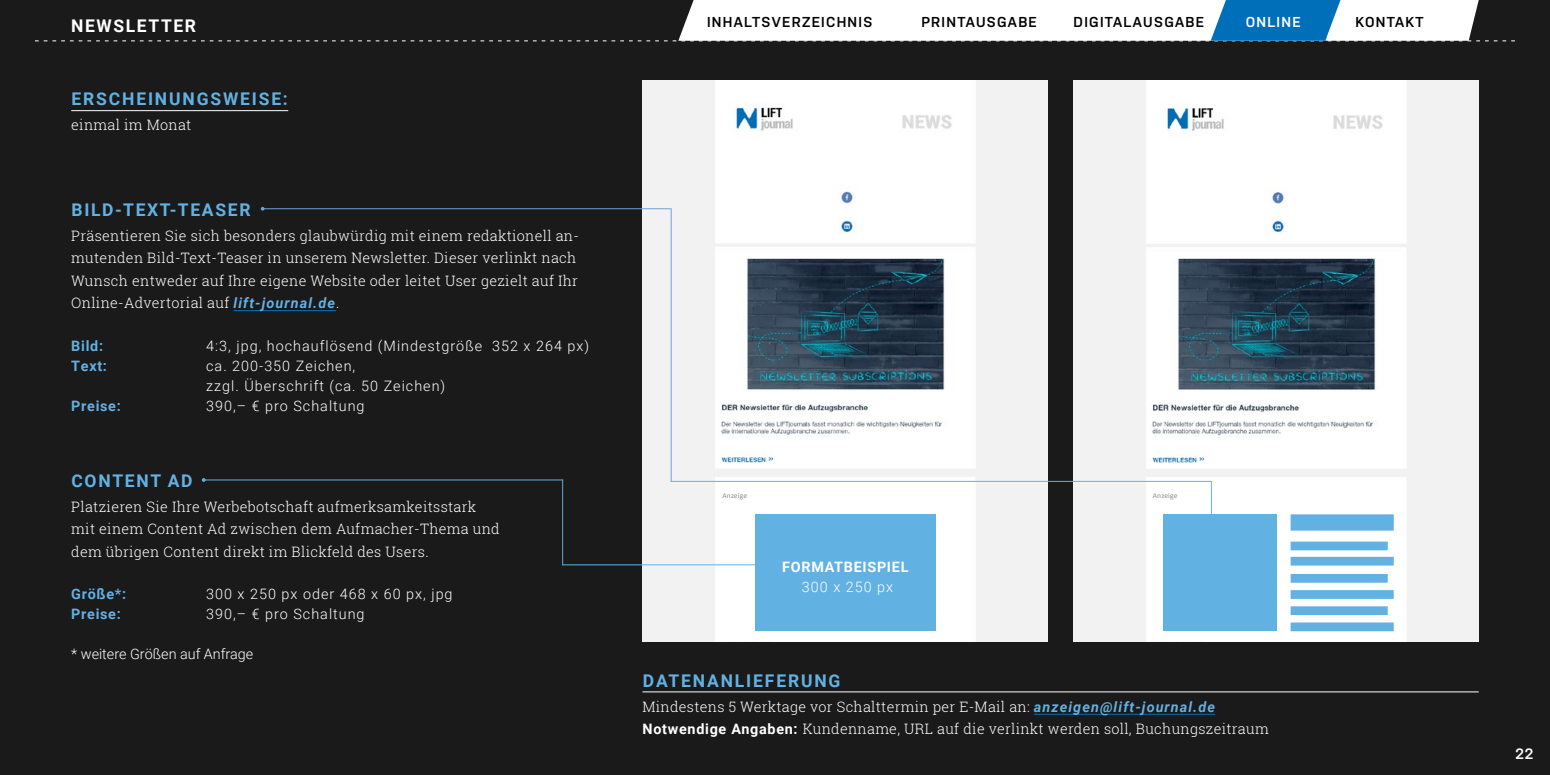
<style>
.page{position:relative;width:1550px;height:775px;background:#1a1a1a}
.page>*{position:absolute;margin:0;border:0;box-sizing:border-box;transform-origin:0 0}
.t1{font:700 17.5px "Roboto";letter-spacing:.105em;color:#62b1e3}
.t2{font:700 17.5px "Roboto";letter-spacing:.09em;color:#fff}
.t3{font:600 15px "Nudista";color:#fff}
.t4{font:300 14.38px/22.5px "Roboto Slab";letter-spacing:.02em;color:#fff}
.t5{font:300 14.38px/20px "Roboto";letter-spacing:.07em;color:#fff}
.t6{font:600 14.38px "Nudista";letter-spacing:.09em;color:#000}
.t7{font:700 14.38px "Roboto";letter-spacing:.05em;color:#62b1e3}
.t8{font:300 14.38px "Roboto";color:#fff}
.t9{font:700 14.38px "Roboto";letter-spacing:.05em;color:#fff}
.t10{font:600 14.38px "Nudista";letter-spacing:.09em;color:#fff}
.t11{font:7.5px "Calibri";letter-spacing:.02em;color:#8c8c8c}
.s1{font-family:"Roboto";font-weight:700;font-style:italic;color:#62b1e3}
.s2{font-family:"Roboto";font-weight:700}
</style>
<div class="page">
<img style="left:642px;top:80px;width:406px;height:561px">
<div style="left:719px;top:490px;width:250px;height:151px;background:#fff;border-radius:4px"></div>
<img style="left:1074px;top:80px;width:405px;height:561px">
<div style="left:1151px;top:490px;width:250px;height:151px;background:#fff;border-radius:4px"></div>
<hr style="left:263px;top:208px;width:408px;height:1px;background:#6da2d7">
<svg style="left:261px;top:207px;width:4px;height:4px"></svg>
<hr style="left:671px;top:208px;width:1px;height:274px;background:#6da2d7">
<hr style="left:204px;top:480px;width:359px;height:1px;background:#62b1e3">
<svg style="left:202px;top:478px;width:4px;height:4px"></svg>
<hr style="left:562px;top:480px;width:1px;height:85px;background:#6da2d7">
<hr style="left:562px;top:564px;width:217px;height:1px;background:#62b1e3">
<hr style="left:234px;top:310px;width:102px;height:1px;background:#006fb9">
<hr style="left:671px;top:481px;width:540px;height:1px;background:#62b1e3">
<hr style="left:1211px;top:481px;width:1px;height:41px;background:#62b1e3">
<svg style="left:35px;top:0;width:1480px;height:42px"></svg>
<div style="left:1163px;top:514px;width:113px;height:117px;background:#62b1e3"></div>
<div style="left:755px;top:514px;width:181px;height:117px;background:#62b1e3"></div>
<div style="left:1291px;top:514px;width:103px;height:17px;background:#62b1e3"></div>
<div style="left:1291px;top:557px;width:103px;height:9px;background:#62b1e3"></div>
<div style="left:1291px;top:574px;width:97px;height:9px;background:#62b1e3"></div>
<div style="left:1291px;top:590px;width:103px;height:9px;background:#62b1e3"></div>
<div style="left:1291px;top:606px;width:97px;height:9px;background:#62b1e3"></div>
<div style="left:1291px;top:622px;width:103px;height:9px;background:#62b1e3"></div>
<div style="left:1291px;top:542px;width:97px;height:8px;background:#62b1e3"></div>
<hr style="left:642px;top:692px;width:837px;height:1px;background:#fff">
<hr style="left:1034px;top:714px;width:181px;height:1px;background:#006fb9">
<hr style="left:71px;top:110px;width:217px;height:1px;background:#fff">
<p class="t2" style="left:71px;top:13px;width:126px">NEWSLETTER</p>
<p class="t6" style="left:707px;top:13px;width:167px">INHALTSVERZEICHNIS</p>
<p class="t6" style="left:921px;top:13px;width:117px">PRINTAUSGABE</p>
<p class="t1" style="left:72px;top:87px;width:218px">ERSCHEINUNGSWEISE:</p>
<p class="t4" style="left:71px;top:114px;width:122px">einmal im Monat</p>
<p class="t1" style="left:72px;top:197px;width:180px">BILD-TEXT-TEASER</p>
<p class="t4" style="left:71px;top:224px;width:509px">Präsentieren Sie sich besonders glaubwürdig mit einem redaktionell an&shy;mutenden Bild-Text-Teaser in unserem Newsletter. Dieser verlinkt nach Wunsch entweder auf Ihre eigene Website oder leitet User gezielt auf Ihr Online-Advertorial auf <span class="s1">lift-journal.de</span>.</p>
<p class="t7" style="left:71px;top:335px;width:33px">Bild:</p>
<p class="t5" style="left:206px;top:335px;width:384px">4:3, jpg, hochauflösend (Mindestgröße 352 x 264 px)</p>
<p class="t7" style="left:71px;top:355px;width:37px">Text:</p>
<p class="t5" style="left:206px;top:355px;width:241px">ca. 200-350 Zeichen,<br>zzgl. Überschrift (ca. 50 Zeichen)</p>
<p class="t7" style="left:71px;top:395px;width:51px">Preise:</p>
<p class="t5" style="left:206px;top:395px;width:160px">390,– € pro Schaltung</p>
<p class="t1" style="left:72px;top:468px;width:123px">CONTENT AD</p>
<p class="t4" style="left:71px;top:495px;width:430px">Platzieren Sie Ihre Werbebotschaft aufmerksamkeitsstark mit einem Content Ad zwischen dem Aufmacher-Thema und dem übrigen Content direkt im Blickfeld des Users.</p>
<p class="t7" style="left:71px;top:584px;width:56px">Größe*:</p>
<p class="t5" style="left:206px;top:584px;width:248px">300 x 250 px oder 468 x 60 px, jpg</p>
<p class="t7" style="left:71px;top:604px;width:51px">Preise:</p>
<p class="t5" style="left:206px;top:604px;width:160px">390,– € pro Schaltung</p>
<p class="t8" style="left:71px;top:644px;width:183px">* weitere Größen auf Anfrage</p>
<p class="t11" style="left:722px;top:491px;width:26px">Anzeige</p>
<p class="t9" style="left:782px;top:557px;width:128px">FORMATBEISPIEL</p>
<p class="t5" style="left:802px;top:577px;width:93px">300 x 250 px</p>
<p class="t6" style="left:1074px;top:13px;width:132px">DIGITALAUSGABE</p>
<p class="t6" style="left:1356px;top:13px;width:69px">KONTAKT</p>
<p class="t10" style="left:1246px;top:13px;width:57px">ONLINE</p>
<p class="t11" style="left:1153px;top:491px;width:26px">Anzeige</p>
<p class="t1" style="left:643px;top:668px;width:199px">DATENANLIEFERUNG</p>
<p class="t4" style="left:642px;top:695px;width:628px">Mindestens 5 Werktage vor Schalttermin per E-Mail an: <span class="s1">anzeigen@lift-journal.de<br></span><span class="s2">Notwendige Angaben:</span> Kundenname, URL auf die verlinkt werden soll, Buchungszeitraum</p>
<p class="t3" style="left:1515px;top:745px;width:20px">22</p>
</div>
